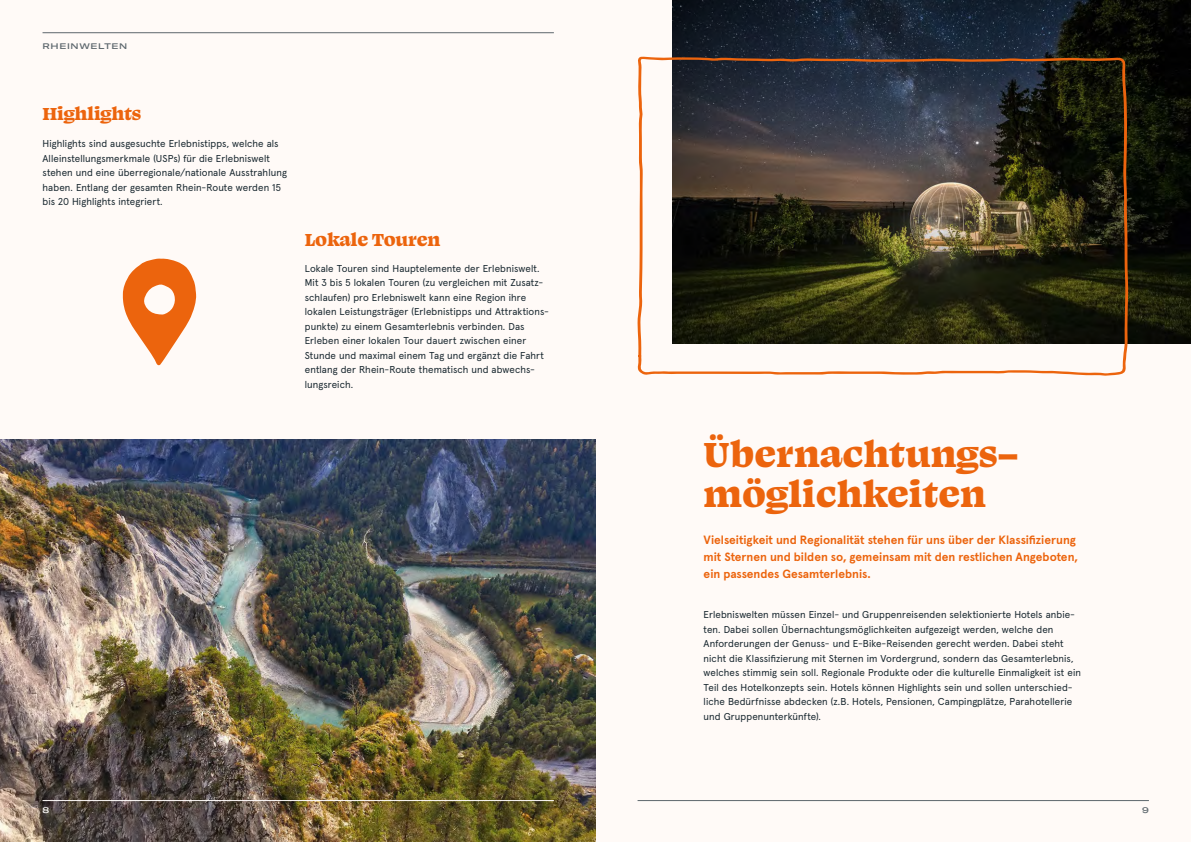
<style>
.page{position:relative;width:1191px;height:842px;background:#fff}
.page>*{position:absolute;margin:0;border:0;box-sizing:border-box;transform-origin:0 0}
.t1{font:900 40px/40px "Swear Deck";color:#ec640d}
.t2{font:900 20px "Swear Deck";letter-spacing:-.01em;color:#ec640d}
.t3{font:700 12px/17px "Apercu Pro";color:#ec640d}
.t4{font:10px/14.5px "Apercu Pro";letter-spacing:.01em;color:#17262e}
.t5{font:500 expanded 8px "GT America";letter-spacing:.085em;color:#5d676d}
.t6{font:500 expanded 8px "GT America";color:#fffbfa}
</style>
<div class="page">
<div style="left:0;top:0;width:595px;height:842px;background:#fffaf7"></div>
<div style="left:595px;top:0;width:596px;height:842px;background:#fffaf7"></div>
<img style="left:0;top:440px;width:595px;height:402px">
<hr style="left:43px;top:33px;width:511px;height:1px;background:#5d676d">
<hr style="left:637px;top:800px;width:512px;height:1px;background:#5d676d">
<hr style="left:43px;top:800px;width:511px;height:1px;background:#fffbfa">
<img style="left:672px;top:0;width:519px;height:343px">
<svg style="left:123px;top:259px;width:73px;height:106px"></svg>
<img style="left:637px;top:56px;width:491px;height:320px">
<p class="t5" style="left:43px;top:41px;width:86px">RHEINWELTEN</p>
<h2 class="t2" style="left:43px;top:100px;width:100px">Highlights</h2>
<p class="t4" style="left:43px;top:135px;width:246px">Highlights sind ausgesuchte Erlebnistipps, welche als Alleinstellungsmerkmale (USPs) für die Erlebniswelt stehen und eine überregionale/nationale Ausstrahlung haben. Entlang der gesamten Rhein-Route werden 15 bis 20 Highlights integriert.</p>
<h2 class="t2" style="left:305px;top:226px;width:137px">Lokale Touren</h2>
<p class="t4" style="left:305px;top:260px;width:246px">Lokale Touren sind Hauptelemente der Erlebniswelt.<br>Mit 3 bis 5 lokalen Touren (zu vergleichen mit Zusatz&shy;schlaufen) pro Erlebniswelt kann eine Region ihre lokalen Leistungsträger (Erlebnistipps und Attraktions&shy;punkte) zu einem Gesamterlebnis verbinden. Das Erleben einer lokalen Tour dauert zwischen einer Stunde und maximal einem Tag und ergänzt die Fahrt entlang der Rhein-Route thematisch und abwechs&shy;lungsreich.</p>
<p class="t6" style="left:43px;top:805px;width:8px">8</p>
<h1 class="t1" style="left:703px;top:431px;width:317px">Übernachtungs– möglichkeiten</h1>
<p class="t3" style="left:703px;top:531px;width:376px">Vielseitigkeit und Regionalität stehen für uns über der Klassifizierung mit Sternen und bilden so, gemeinsam mit den restlichen Angeboten, ein passendes Gesamterlebnis.</p>
<p class="t4" style="left:703px;top:607px;width:379px">Erlebniswelten müssen Einzel- und Gruppenreisenden selektionierte Hotels anbie&shy;ten. Dabei sollen Übernachtungsmöglichkeiten aufgezeigt werden, welche den Anforderungen der Genuss- und E-Bike-Reisenden gerecht werden. Dabei steht nicht die Klassifizierung mit Sternen im Vordergrund, sondern das Gesamterlebnis, welches stimmig sein soll. Regionale Produkte oder die kulturelle Einmaligkeit ist ein Teil des Hotelkonzepts sein. Hotels können Highlights sein und sollen unterschied&shy;liche Bedürfnisse abdecken (z.B. Hotels, Pensionen, Campingplätze, Parahotellerie und Gruppenunterkünfte).</p>
<p class="t5" style="left:1142px;top:805px;width:8px">9</p>
</div>
